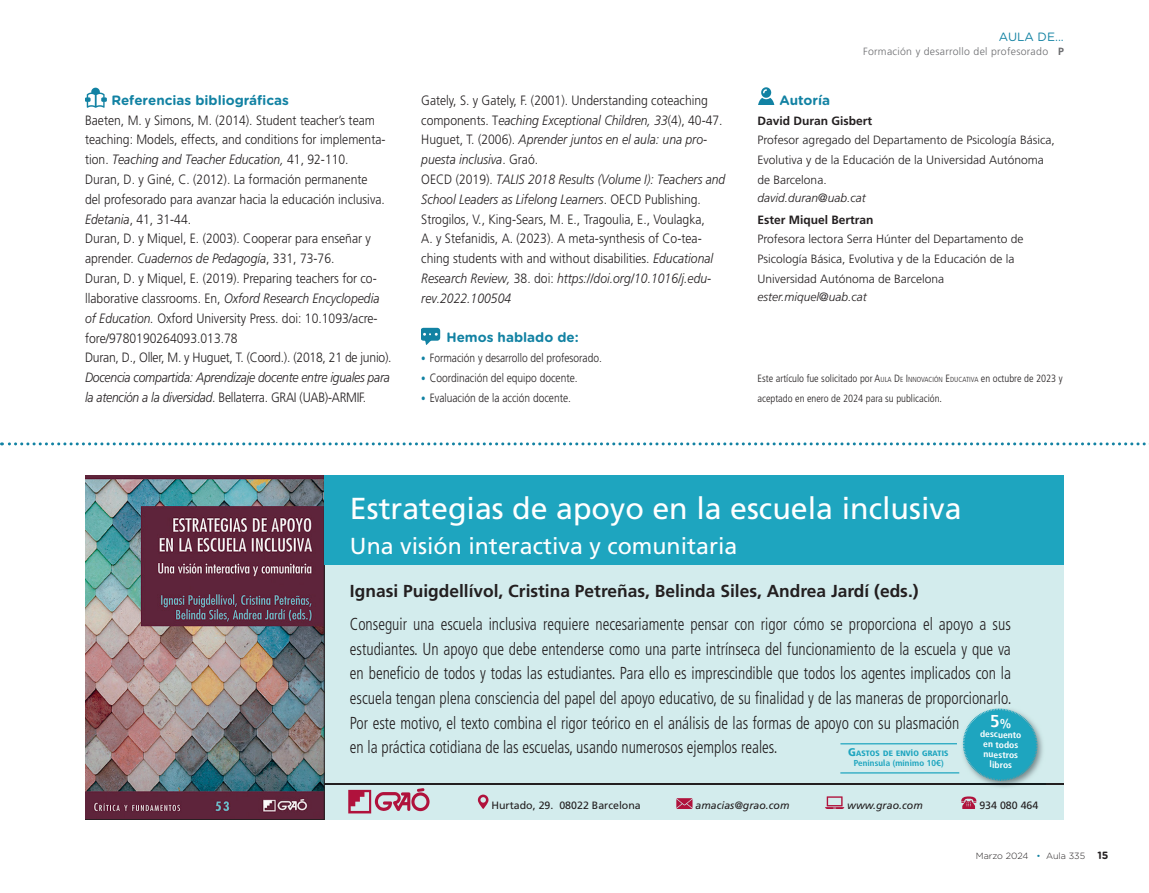
<style>
.page{position:relative;width:1149px;height:893px;background:#fff}
.page>*{position:absolute;margin:0;border:0;box-sizing:border-box;transform-origin:0 0}
.t1{font:30.3px "Frutiger LT Std";color:#fff}
.t2{font:23.1px "Frutiger LT Std";color:#fff}
.t3{font:300 condensed 17.4px/24.6px "Frutiger LT Std";color:#231f20;scale:.9 1}
.t4{font:700 17.4px "Frutiger LT Std";color:#231f20}
.t5{font:300 13.5px/19.8px "Frutiger LT Std";color:#231f20;scale:.9 1}
.t6{font:italic 300 13.5px/19.8px "Frutiger LT Std";letter-spacing:-.02em;color:#231f20;scale:.9 1}
.t7{font:700 13.5px "Gotham Rounded";color:#1282a3}
.t8{font:300 12px/19.8px "Frutiger LT Std";color:#231f20}
.t9{font:300 12px "Frutiger LT Std";color:#231f20;scale:.85 1}
.t10{font:italic 300 12px "Frutiger LT Std";color:#231f20}
.t11{font:700 12px "Frutiger LT Std";color:#231f20}
.t12{font:12px "Gotham Rounded";color:#1282a3}
.t13{font:10.65px "Frutiger LT Std";color:#231f20}
.t14{font:italic 10.65px "Frutiger LT Std";color:#231f20}
.t15{font:300 condensed 10.5px/19.8px "Frutiger LT Std";color:#231f20}
.t16{font:300 10.5px "Frutiger LT Std";letter-spacing:.03em;color:#6c6d70}
.t17{font:700 condensed 9px/10.1px "Frutiger LT Std";color:#fff;text-align:center;scale:1.07 1}
.t18{font:300 9px "Gotham Rounded";letter-spacing:-.005em;color:#231f20}
.t19{font:700 condensed 8.7px "Frutiger LT Std";color:#1ea5bf;scale:1.07 1}
.t20{font:900 condensed 7.8px "Frutiger LT Std";color:#1ea5bf;scale:1.07 1}
.s1{font-style:italic}
.s2{font-style:normal}
.s3{font-size:10.5px;color:#1282a3}
.s4{font-weight:700}
.s5{font-style:inherit}
.s6{font-size:7.35px}
.s7{font-size:11.1px}
.s8{color:#1282a3}
.s9{font-weight:700;font-size:10.5px}
</style>
<div class="page">
<img style="left:758px;top:88px;width:17px;height:17px">
<img style="left:421px;top:327px;width:20px;height:18px">
<img style="left:85px;top:88px;width:22px;height:20px">
<div style="left:324px;top:475px;width:739px;height:345px;background:#d3eced"></div>
<img style="left:86px;top:475px;width:238px;height:345px">
<div style="left:324px;top:475px;width:739px;height:90px;background:#1ea5bf"></div>
<svg style="left:477px;top:795px;width:11px;height:14px"></svg>
<svg style="left:676px;top:798px;width:16px;height:11px"></svg>
<svg style="left:825px;top:796px;width:19px;height:13px"></svg>
<svg style="left:961px;top:796px;width:15px;height:13px"></svg>
<img style="left:348px;top:788px;width:82px;height:26px">
<hr style="left:324px;top:783px;width:739px;height:1px;background:#231f20">
<img style="left:960px;top:729px;width:85px;height:58px">
<img style="left:960px;top:783px;width:85px;height:1px">
<hr style="left:840px;top:743px;width:116px;height:1px;background:#1ea5bf">
<hr style="left:840px;top:772px;width:118px;height:1px;background:#1ea5bf">
<svg style="left:1px;top:442px;width:1148px;height:3px"></svg>
<svg style="left:961px;top:708px;width:76px;height:74px"></svg>
<p class="t7" style="left:111px;top:90px;width:179px">Referencias bibliográficas</p>
<p class="t5" style="left:85px;top:110px;width:342px">Baeten, M. y Simons, M. (2014). Student teacher’s team teaching: Models, effects, and conditions for implementa&shy;tion. <span class="s1">Teaching and Teacher Education,</span> 41, 92-110.<br>Duran, D. y Giné, C. (2012). La formación permanente<br>del profesorado para avanzar hacia la educación inclusiva.<br><span class="s1">Edetania</span>, 41, 31-44.<br>Duran, D. y Miquel, E. (2003). Cooperar para enseñar y aprender. <span class="s1">Cuadernos de Pedagogía</span>, 331, 73-76.<br>Duran, D. y Miquel, E. (2019). Preparing teachers for co&shy;llaborative classrooms. En, <span class="s1">Oxford Research Encyclopedia of Education.</span> Oxford University Press. doi: 10.1093/acre&shy;fore/9780190264093.013.78<br>Duran, D., Oller, M. y Huguet, T. (Coord.). (2018, 21 de junio).</p>
<p class="t6" style="left:85px;top:368px;width:340px">Docencia compartida: Aprendizaje docente entre iguales para la atención a la diversidad<span class="s2">. Bellaterra. GRAI (UAB)-ARMIF.</span></p>
<p class="t5" style="left:421px;top:90px;width:339px">Gately, S. y Gately, F. (2001). Understanding coteaching components. T<span class="s1">eaching Exceptional Children, 33</span>(4), 40-47.<br>Huguet, T. (2006). <span class="s1">Aprender juntos en el aula: una pro&shy;puesta inclusiva</span>. Graó.<br>OECD (2019). <span class="s1">TALIS 2018 Results (Volume I): Teachers and School Leaders as Lifelong Learners</span>. OECD Publishing.<br>Strogilos, V., King-Sears, M. E., Tragoulia, E., Voulagka,<br>A. y Stefanidis, A. (2023). A meta-synthesis of Co-tea&shy;ching students with and without disabilities. <span class="s1">Educational Research Review,</span> 38. doi: <span class="s1">https://doi.org/10.1016/j.edu&shy;rev.2022.100504</span></p>
<p class="t7" style="left:446px;top:328px;width:134px">Hemos hablado de:</p>
<p class="t9" style="left:421px;top:351px;width:214px"><span class="s3">•</span> Formación y desarrollo del profesorado.</p>
<p class="t9" style="left:421px;top:371px;width:185px"><span class="s3">•</span> Coordinación del equipo docente.</p>
<p class="t9" style="left:421px;top:391px;width:178px"><span class="s3">•</span> Evaluación de la acción docente.</p>
<p class="t12" style="left:998px;top:28px;width:66px">AULA DE...</p>
<p class="t16" style="left:862px;top:45px;width:202px">Formación y desarrollo del profesorado <span class="s4">P</span></p>
<p class="t7" style="left:779px;top:90px;width:52px">Autor ía</p>
<p class="t11" style="left:757px;top:113px;width:116px">David Duran Gisbert</p>
<p class="t8" style="left:757px;top:131px;width:298px">Profesor agregado del Departamento de Psicología Básica,<br>Evolutiva y de la Educación de la Universidad Autónoma de Barcelona.</p>
<p class="t10" style="left:757px;top:191px;width:110px">david.duran@uab.cat</p>
<p class="t11" style="left:757px;top:212px;width:118px">Ester Miquel Bertran</p>
<p class="t8" style="left:757px;top:230px;width:267px">Profesora lectora Serra Húnter del Departamento de<br>Psicología Básica, Evolutiva y de la Educación de la<br>Universidad Autónoma de Barcelona</p>
<p class="t10" style="left:757px;top:290px;width:111px">ester.miquel@uab.cat</p>
<p class="t15" style="left:757px;top:369px;width:306px">Este artículo fue solicitado por <span class="s5">A</span><span class="s6">ULA</span> <span class="s5">D</span><span class="s6">E</span> <span class="s5">I</span><span class="s6">NNOVACIÓN</span> <span class="s5">E</span><span class="s6">DUCATIVA</span> en octubre de 2023 y aceptado en enero de 2024 para su publicación.</p>
<h1 class="t1" style="left:350px;top:491px;width:613px">Estrategias de apoyo en la escuela inclusiva</h1>
<h2 class="t2" style="left:350px;top:532px;width:389px">Una visión interactiva y comunitaria</h2>
<p class="t4" style="left:350px;top:581px;width:570px">Ignasi Puigdellívol, Cristina Petreñas, Belinda Siles, Andrea Jardí (eds.)</p>
<p class="t3" style="left:350px;top:612px;width:736px">Conseguir una escuela inclusiva requiere necesariamente pensar con rigor cómo se proporciona el apoyo a sus estudiantes. Un apoyo que debe entenderse como una parte intrínseca del funcionamiento de la escuela y que va en beneficio de todos y todas las estudiantes. Para ello es imprescindible que todos los agentes implicados con la escuela tengan plena consciencia del papel del apoyo educativo, de su finalidad y de las maneras de proporcionarlo.<br>Por este motivo, el texto combina el rigor teórico en el análisis de las formas de apoyo con su plasmación<br>en la práctica cotidiana de las escuelas, usando numerosos ejemplos reales.</p>
<p class="t17" style="left:979px;top:729px;width:40px;rotate:1deg">descuento en todos nuestros libros</p>
<p class="t20" style="left:847px;top:748px;width:96px"><span class="s7">G</span>ASTOS DE ENVÍO GRATIS</p>
<p class="t19" style="left:853px;top:758px;width:86px">Península (mínimo 10€)</p>
<p class="t13" style="left:491px;top:799px;width:151px">Hurtado, 29. 08022 Barcelona</p>
<p class="t14" style="left:695px;top:799px;width:96px">amacias@grao.com</p>
<p class="t14" style="left:847px;top:799px;width:77px">www.grao.com</p>
<p class="t13" style="left:979px;top:799px;width:61px">934 080 464</p>
<p class="t18" style="left:975px;top:850px;width:134px">Marzo 2024 <span class="s8">•</span> Aula 335 <span class="s9">15</span></p>
</div>
